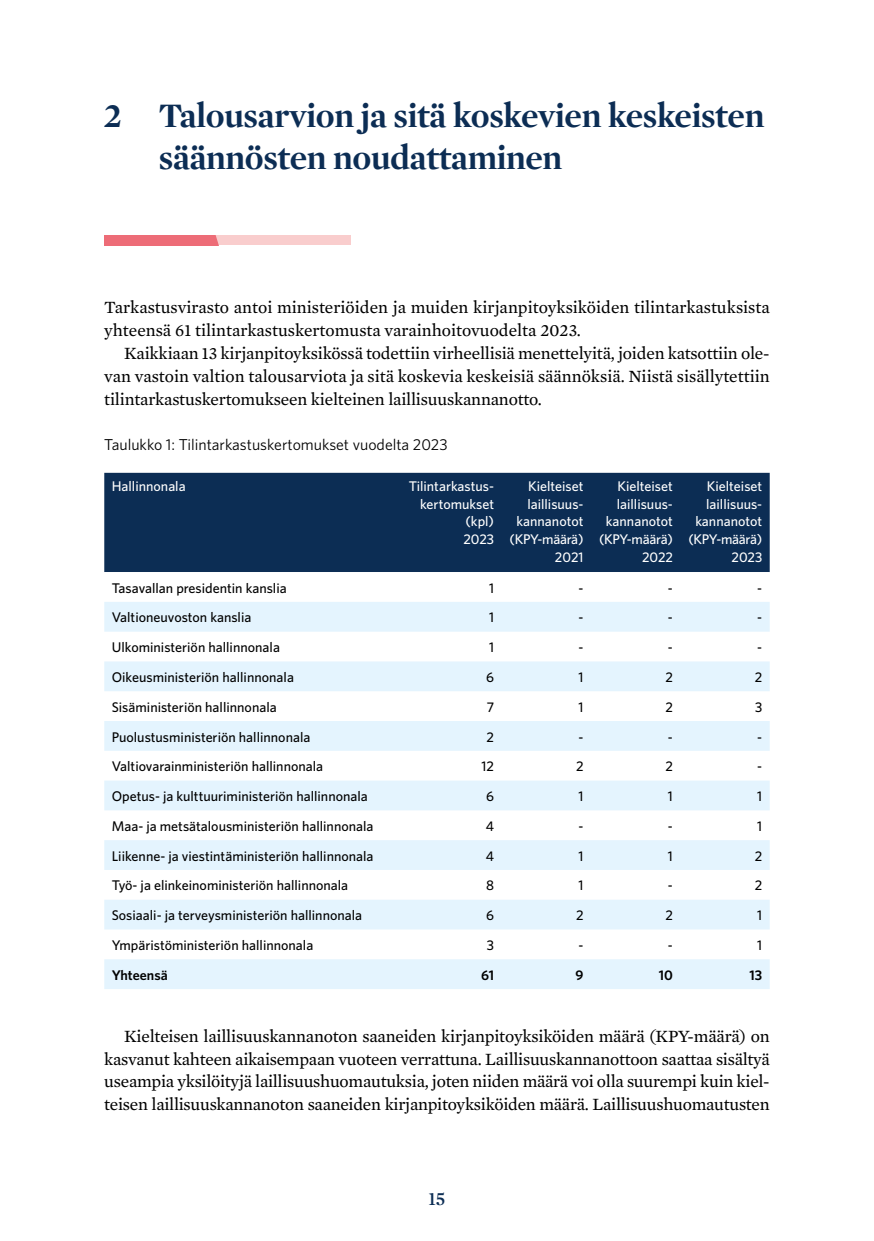
<style>
.page{position:relative;width:874px;height:1241px;background:#fff}
.page>*{position:absolute;margin:0;border:0;box-sizing:border-box;transform-origin:0 0}
.t1{font:700 35px/42px "Mercury Display";letter-spacing:-.01em;color:#0c2d54}
.t2{font:600 19.25px "Mercury Display";color:#0c2d54}
.Kappale_2{font:17.5px/22.8px "Mercury Text G2";letter-spacing:-.015em;color:#000;text-align:justify}
.Kappale_1{font:17.5px/22.8px "Mercury Text G2";color:#000}
.Taulukko-otsikko{font:15.75px "Whitney";color:#000}
.Taulukko_vasen_medium{font:500 14px "Whitney";color:#000}
.Taulukko_oikea_nega_medium{font:500 14px/17.5px "Whitney";color:#fff;text-align:right}
.Taulukko_oikea_medium{font:500 14px "Whitney";color:#000}
.Taulukko_oikea_semibold{font:600 14px "Whitney";color:#000}
.Taulukko_vasen_nega_medium{font:500 14px "Whitney";color:#fff}
</style>
<div class="page">
<div style="left:104px;top:472px;width:665px;height:100px;background:#0c2d54"></div>
<svg style="left:104px;top:602px;width:665px;height:386px"></svg>
<div style="left:104px;top:721px;width:665px;height:29px;background:#e4f4fe"></div>
<svg style="left:104px;top:235px;width:246px;height:10px"></svg>
<h2 class="t1" style="left:159px;top:93px;width:606px;text-indent:-55px">2 Talousarvion ja sitä koskevien keskeisten säännösten noudattaminen</h2>
<p class="Kappale_1" style="left:104px;top:295px;width:666px">Tarkastusvirasto antoi ministeriöiden ja muiden kirjanpitoyksiköiden tilintarkastuksista yhteensä 61 tilintarkastuskertomusta varainhoitovuodelta 2023.</p>
<p class="Kappale_2" style="left:104px;top:341px;width:666px;text-indent:20px">Kaikkiaan 13 kirjanpitoyksikössä todettiin virheellisiä menettelyitä, joiden katsottiin ole&shy;van vastoin valtion talousarviota ja sitä koskevia keskeisiä säännöksiä. Niistä sisällytettiin tilintarkastuskertomukseen kielteinen laillisuuskannanotto.</p>
<p class="Taulukko-otsikko" style="left:104px;top:434px;width:344px">Taulukko 1: Tilintarkastuskertomukset vuodelta 2023</p>
<p class="Taulukko_vasen_nega_medium" style="left:112px;top:477px;width:75px">Hallinnonala</p>
<p class="Taulukko_oikea_nega_medium" style="left:408px;top:477px;width:87px">Tilintarkastus&shy;kertomukset (kpl)</p>
<p class="Taulukko_oikea_nega_medium" style="left:463px;top:530px;width:32px">2023</p>
<p class="Taulukko_oikea_nega_medium" style="left:509px;top:477px;width:75px">Kielteiset laillisuus&shy;kannanotot (KPY-määrä)<br>2021</p>
<p class="Taulukko_oikea_nega_medium" style="left:598px;top:477px;width:75px">Kielteiset laillisuus&shy;kannanotot (KPY-määrä)<br>2022</p>
<p class="Taulukko_oikea_nega_medium" style="left:688px;top:477px;width:75px">Kielteiset laillisuus&shy;kannanotot (KPY-määrä)<br>2023</p>
<p class="Taulukko_vasen_medium" style="left:112px;top:578px;width:176px">Tasavallan presidentin kanslia</p>
<p class="Taulukko_oikea_medium" style="left:489px;top:578px;width:6px">1</p>
<p class="Taulukko_oikea_medium" style="left:578px;top:578px;width:6px">-</p>
<p class="Taulukko_oikea_medium" style="left:667px;top:578px;width:6px">-</p>
<p class="Taulukko_oikea_medium" style="left:757px;top:578px;width:6px">-</p>
<p class="Taulukko_vasen_medium" style="left:112px;top:608px;width:141px">Valtioneuvoston kanslia</p>
<p class="Taulukko_oikea_medium" style="left:489px;top:608px;width:6px">1</p>
<p class="Taulukko_oikea_medium" style="left:578px;top:608px;width:6px">-</p>
<p class="Taulukko_oikea_medium" style="left:667px;top:608px;width:6px">-</p>
<p class="Taulukko_oikea_medium" style="left:757px;top:608px;width:6px">-</p>
<p class="Taulukko_vasen_medium" style="left:112px;top:638px;width:170px">Ulkoministeriön hallinnonala</p>
<p class="Taulukko_oikea_medium" style="left:489px;top:638px;width:6px">1</p>
<p class="Taulukko_oikea_medium" style="left:578px;top:638px;width:6px">-</p>
<p class="Taulukko_oikea_medium" style="left:667px;top:638px;width:6px">-</p>
<p class="Taulukko_oikea_medium" style="left:757px;top:638px;width:6px">-</p>
<p class="Taulukko_vasen_medium" style="left:112px;top:667px;width:184px">Oikeusministeriön hallinnonala</p>
<p class="Taulukko_oikea_medium" style="left:486px;top:667px;width:9px">6</p>
<p class="Taulukko_oikea_medium" style="left:578px;top:667px;width:6px">1</p>
<p class="Taulukko_oikea_medium" style="left:665px;top:667px;width:9px">2</p>
<p class="Taulukko_oikea_medium" style="left:754px;top:667px;width:9px">2</p>
<p class="Taulukko_vasen_medium" style="left:112px;top:697px;width:166px">Sisäministeriön hallinnonala</p>
<p class="Taulukko_oikea_medium" style="left:486px;top:697px;width:9px">7</p>
<p class="Taulukko_oikea_medium" style="left:578px;top:697px;width:6px">1</p>
<p class="Taulukko_oikea_medium" style="left:665px;top:697px;width:9px">2</p>
<p class="Taulukko_oikea_medium" style="left:754px;top:697px;width:9px">3</p>
<p class="Taulukko_vasen_medium" style="left:112px;top:727px;width:200px">Puolustusministeriön hallinnonala</p>
<p class="Taulukko_oikea_medium" style="left:486px;top:727px;width:9px">2</p>
<p class="Taulukko_oikea_medium" style="left:578px;top:727px;width:6px">-</p>
<p class="Taulukko_oikea_medium" style="left:667px;top:727px;width:6px">-</p>
<p class="Taulukko_oikea_medium" style="left:757px;top:727px;width:6px">-</p>
<p class="Taulukko_vasen_medium" style="left:112px;top:757px;width:213px">Valtiovarainministeriön hallinnonala</p>
<p class="Taulukko_oikea_medium" style="left:481px;top:757px;width:14px">12</p>
<p class="Taulukko_oikea_medium" style="left:575px;top:757px;width:9px">2</p>
<p class="Taulukko_oikea_medium" style="left:665px;top:757px;width:9px">2</p>
<p class="Taulukko_oikea_medium" style="left:757px;top:757px;width:6px">-</p>
<p class="Taulukko_vasen_medium" style="left:112px;top:786px;width:257px">Opetus- ja kulttuuriministeriön hallinnonala</p>
<p class="Taulukko_oikea_medium" style="left:486px;top:786px;width:9px">6</p>
<p class="Taulukko_oikea_medium" style="left:578px;top:786px;width:6px">1</p>
<p class="Taulukko_oikea_medium" style="left:667px;top:786px;width:6px">1</p>
<p class="Taulukko_oikea_medium" style="left:756px;top:786px;width:6px">1</p>
<p class="Taulukko_vasen_medium" style="left:112px;top:816px;width:263px">Maa- ja metsätalousministeriön hallinnonala</p>
<p class="Taulukko_oikea_medium" style="left:485px;top:816px;width:10px">4</p>
<p class="Taulukko_oikea_medium" style="left:578px;top:816px;width:6px">-</p>
<p class="Taulukko_oikea_medium" style="left:667px;top:816px;width:6px">-</p>
<p class="Taulukko_oikea_medium" style="left:756px;top:816px;width:6px">1</p>
<p class="Taulukko_vasen_medium" style="left:112px;top:846px;width:263px">Liikenne- ja viestintäministeriön hallinnonala</p>
<p class="Taulukko_oikea_medium" style="left:485px;top:846px;width:10px">4</p>
<p class="Taulukko_oikea_medium" style="left:578px;top:846px;width:6px">1</p>
<p class="Taulukko_oikea_medium" style="left:667px;top:846px;width:6px">1</p>
<p class="Taulukko_oikea_medium" style="left:754px;top:846px;width:9px">2</p>
<p class="Taulukko_vasen_medium" style="left:112px;top:876px;width:238px">Työ- ja elinkeinoministeriön hallinnonala</p>
<p class="Taulukko_oikea_medium" style="left:486px;top:876px;width:9px">8</p>
<p class="Taulukko_oikea_medium" style="left:578px;top:876px;width:6px">1</p>
<p class="Taulukko_oikea_medium" style="left:667px;top:876px;width:6px">-</p>
<p class="Taulukko_oikea_medium" style="left:754px;top:876px;width:9px">2</p>
<p class="Taulukko_vasen_medium" style="left:112px;top:905px;width:252px">Sosiaali- ja terveysministeriön hallinnonala</p>
<p class="Taulukko_oikea_medium" style="left:486px;top:905px;width:9px">6</p>
<p class="Taulukko_oikea_medium" style="left:575px;top:905px;width:9px">2</p>
<p class="Taulukko_oikea_medium" style="left:665px;top:905px;width:9px">2</p>
<p class="Taulukko_oikea_medium" style="left:756px;top:905px;width:6px">1</p>
<p class="Taulukko_vasen_medium" style="left:112px;top:935px;width:203px">Ympäristöministeriön hallinnonala</p>
<p class="Taulukko_oikea_medium" style="left:486px;top:935px;width:9px">3</p>
<p class="Taulukko_oikea_medium" style="left:578px;top:935px;width:6px">-</p>
<p class="Taulukko_oikea_medium" style="left:667px;top:935px;width:6px">-</p>
<p class="Taulukko_oikea_medium" style="left:756px;top:935px;width:6px">1</p>
<p class="Taulukko_oikea_semibold" style="left:112px;top:965px;width:57px">Yhteensä</p>
<p class="Taulukko_oikea_semibold" style="left:481px;top:965px;width:15px">61</p>
<p class="Taulukko_oikea_semibold" style="left:575px;top:965px;width:9px">9</p>
<p class="Taulukko_oikea_semibold" style="left:658px;top:965px;width:16px">10</p>
<p class="Taulukko_oikea_semibold" style="left:749px;top:965px;width:14px">13</p>
<p class="Kappale_2" style="left:104px;top:1023px;width:666px;text-indent:20px">Kielteisen laillisuuskannanoton saaneiden kirjanpitoyksiköiden määrä (KPY-määrä) on kasvanut kahteen aikaisempaan vuoteen verrattuna. Laillisuuskannanottoon saattaa sisältyä useampia yksilöityjä laillisuushuomautuksia, joten niiden määrä voi olla suurempi kuin kiel&shy;teisen laillisuuskannanoton saaneiden kirjanpitoyksiköiden määrä. Laillisuushuomautusten</p>
<p class="t2" style="left:428px;top:1184px;width:18px">15</p>
</div>
